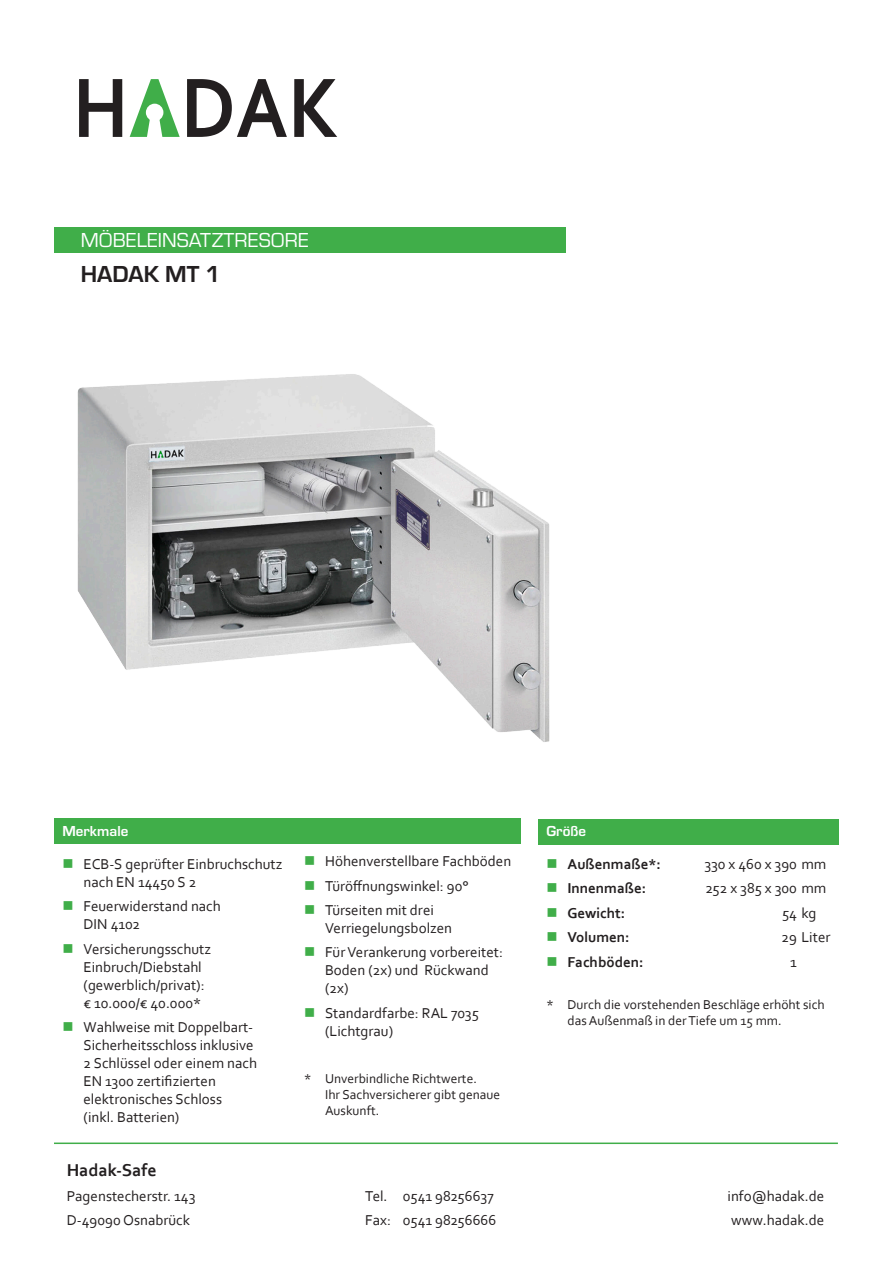
<style>
.page{position:relative;width:893px;height:1263px;background:#fff}
.page>*{position:absolute;margin:0;border:0;box-sizing:border-box;transform-origin:0 0}
.t1{font:700 24px "Eurostile";color:#231f20}
.t2{font:21px "Eurostile";color:#fff}
.t3{font:700 18px "Corbel";color:#231f20}
.t4{font:15px/18px "Corbel";color:#231f20}
.t5{font:700 15px "Corbel";color:#231f20}
.t6{font:700 15px "Eurostile";color:#fff}
.t7{font:13.5px/16.2px "Corbel";color:#231f20}
.s1{color:#40ae49}
</style>
<div class="page">
<img style="left:77px;top:374px;width:473px;height:368px">
<div style="left:54px;top:819px;width:466px;height:25px;background:#40ae49"></div>
<div style="left:538px;top:819px;width:301px;height:25px;background:#40ae49"></div>
<div style="left:54px;top:227px;width:512px;height:26px;background:#40ae49"></div>
<svg style="left:79px;top:79px;width:43px;height:58px"></svg>
<svg style="left:187px;top:79px;width:100px;height:58px"></svg>
<svg style="left:294px;top:79px;width:43px;height:58px"></svg>
<svg style="left:130px;top:79px;width:50px;height:58px"></svg>
<hr style="left:54px;top:1142px;width:784px;height:2px;background:#40ae49">
<h2 class="t2" style="left:81px;top:226px;width:229px">MÖBELEINSATZTRESORE</h2>
<h1 class="t1" style="left:81px;top:256px;width:141px">HADAK MT 1</h1>
<p class="t6" style="left:63px;top:820px;width:67px">Merkmale</p>
<p class="t4" style="left:84px;top:855px;width:200px;text-indent:-21px"><span class="s1">■</span> ECB-S geprüfter Einbruchschutz nach EN 14450 S 2</p>
<p class="t4" style="left:84px;top:897px;width:139px;text-indent:-21px"><span class="s1">■</span> Feuerwiderstand nach<br>DIN 4102</p>
<p class="t4" style="left:84px;top:939px;width:129px;text-indent:-21px"><span class="s1">■</span> Versicherungsschutz<br>Einbruch/Diebstahl (gewerblich/privat): € 10.000/€ 40.000*</p>
<p class="t4" style="left:84px;top:1018px;width:175px;text-indent:-21px"><span class="s1">■</span> Wahlweise mit Doppelbart-<br>Sicherheitsschloss inklusive<br>2 Schlüssel oder einem nach<br>EN 1300 zertifizierten elektronisches Schloss<br>(inkl. Batterien)</p>
<p class="t4" style="left:304px;top:852px;width:209px"><span class="s1">■</span> Höhenverstellbare Fachböden</p>
<p class="t4" style="left:304px;top:876px;width:166px"><span class="s1">■</span> Türöffnungswinkel: 90°</p>
<p class="t4" style="left:325px;top:901px;width:129px;text-indent:-21px"><span class="s1">■</span> Türseiten mit drei<br>Verriegelungsbolzen</p>
<p class="t4" style="left:325px;top:943px;width:180px;text-indent:-21px"><span class="s1">■</span> Für Verankerung vorbereitet:<br>Boden (2x) und Rückwand (2x)</p>
<p class="t4" style="left:325px;top:1003px;width:155px;text-indent:-21px"><span class="s1">■</span> Standardfarbe: RAL 7035 (Lichtgrau)</p>
<p class="t7" style="left:325px;top:1070px;width:177px;text-indent:-21px">* Unverbindliche Richtwerte.<br>Ihr Sachversicherer gibt genaue<br>Auskunft.</p>
<p class="t6" style="left:546px;top:820px;width:41px">Größe</p>
<p class="t5" style="left:546px;top:855px;width:116px"><span class="s1">■</span> Außenmaße*:</p>
<p class="t4" style="left:704px;top:855px;width:124px">330 x 460 x 390 mm</p>
<p class="t5" style="left:546px;top:879px;width:101px"><span class="s1">■</span> Innenmaße:</p>
<p class="t4" style="left:705px;top:879px;width:123px">252 x 385 x 300 mm</p>
<p class="t5" style="left:546px;top:903px;width:80px"><span class="s1">■</span> Gewicht:</p>
<p class="t4" style="left:782px;top:903px;width:36px">54 kg</p>
<p class="t5" style="left:546px;top:928px;width:85px"><span class="s1">■</span> Volumen:</p>
<p class="t4" style="left:781px;top:928px;width:50px">29 Liter</p>
<p class="t5" style="left:546px;top:952px;width:98px"><span class="s1">■</span> Fachböden:</p>
<p class="t4" style="left:790px;top:952px;width:8px">1</p>
<p class="t7" style="left:567px;top:996px;width:259px;text-indent:-21px">* Durch die vorstehenden Beschläge erhöht sich das Außenmaß in der Tiefe um 15 mm.</p>
<p class="t3" style="left:67px;top:1159px;width:91px">Hadak-Safe</p>
<p class="t4" style="left:67px;top:1186px;width:130px">Pagenstecherstr. 143</p>
<p class="t4" style="left:365px;top:1186px;width:130px">Tel. 0541 98256637</p>
<p class="t4" style="left:727px;top:1186px;width:98px">info@hadak.de</p>
<p class="t4" style="left:67px;top:1211px;width:125px">D-49090 Osnabrück</p>
<p class="t4" style="left:365px;top:1211px;width:132px">Fax: 0541 98256666</p>
<p class="t4" style="left:731px;top:1211px;width:95px">www.hadak.de</p>
</div>
